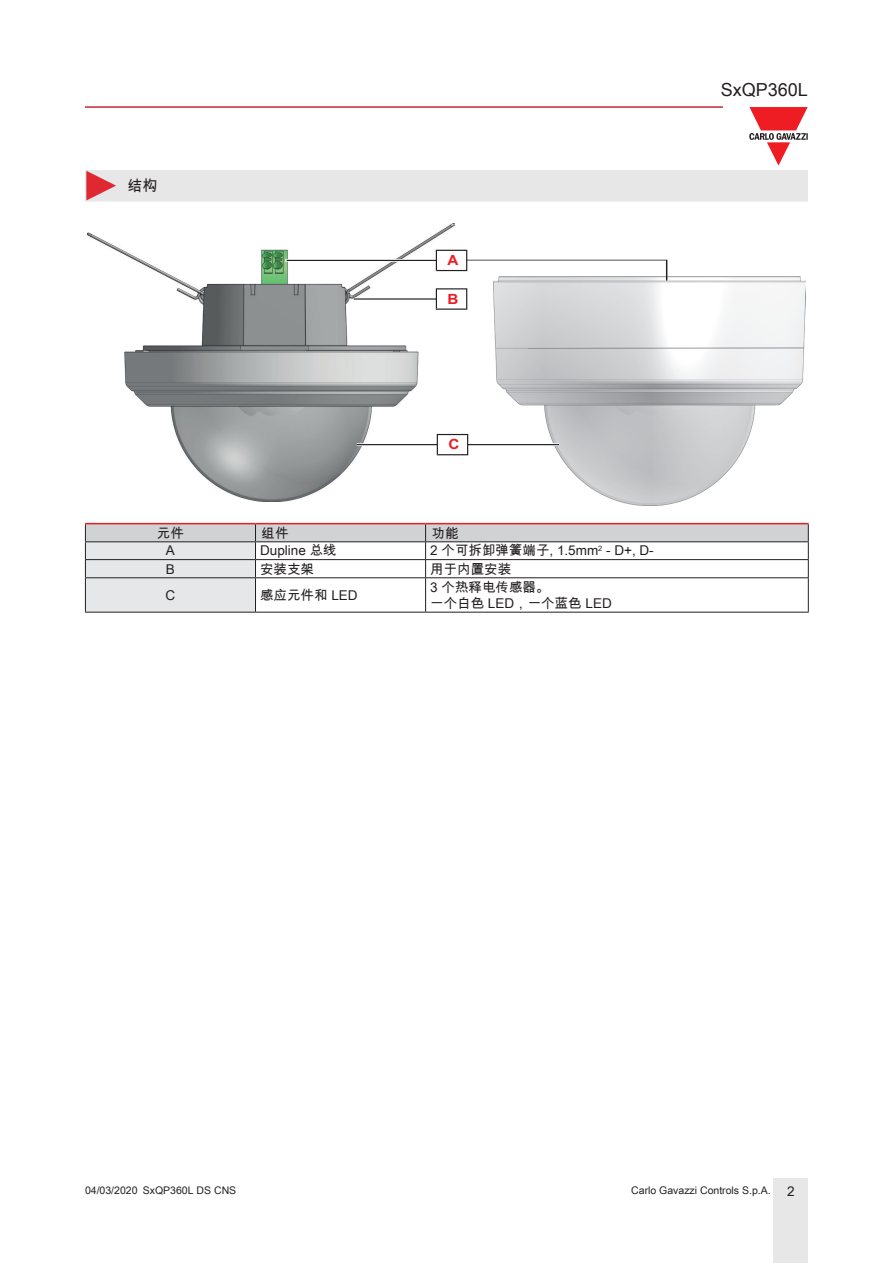
<style>
.page{position:relative;width:893px;height:1263px;background:#fff}
.page>*{position:absolute;margin:0;border:0;box-sizing:border-box;transform-origin:0 0}
.t1{font:18px "Arial Unicode MS";color:#231f20}
.Titolo03{font:15px "Arial Unicode MS";color:#231f20}
.t2{font:700 14.1px "Arial";color:#ea1d26;scale:1.08 1}
.TestoTabellaSx{font:13.5px "Arial Unicode MS";color:#231f20}
.TitoloTabellaSx{font:13.5px "Arial Unicode MS";color:#231f20}
.TestoTabellaFndGCen{font:13.5px "Arial Unicode MS";color:#231f20}
.TitoloTabellaFndGCen{font:13.5px "Arial Unicode MS";color:#231f20}
.t3{font:10.5px "Arial Unicode MS";color:#231f20}
.s1{font-size:13.5px}
</style>
<div class="page">
<hr style="left:85px;top:106px;width:638px;height:2px;background:#c42633">
<div style="left:774px;top:1178px;width:34px;height:85px;background:#e7e7e8"></div>
<svg style="left:85px;top:107px;width:723px;height:95px"></svg>
<img style="left:494px;top:277px;width:312px;height:228px">
<img style="left:87px;top:224px;width:367px;height:277px">
<hr style="left:357px;top:443px;width:202px;height:3px;background:#fff">
<hr style="left:285px;top:259px;width:174px;height:3px;background:#fff">
<hr style="left:287px;top:260px;width:169px;height:1px;background:#231f20">
<hr style="left:354px;top:298px;width:106px;height:2px;background:#231f20">
<svg style="left:436px;top:288px;width:31px;height:22px"></svg>
<svg style="left:436px;top:250px;width:232px;height:30px"></svg>
<hr style="left:357px;top:444px;width:202px;height:1px;background:#231f20">
<svg style="left:437px;top:434px;width:31px;height:21px"></svg>
<hr style="left:85px;top:523px;width:170px;height:1px;background:#ee1d23">
<hr style="left:255px;top:523px;width:171px;height:1px;background:#ee1d23">
<hr style="left:426px;top:523px;width:383px;height:1px;background:#ee1d23">
<svg style="left:85px;top:524px;width:724px;height:88px"></svg>
<hr style="left:85px;top:577px;width:170px;height:1px;background:#231f20">
<hr style="left:85px;top:578px;width:1px;height:34px;background:#231f20">
<hr style="left:255px;top:577px;width:171px;height:1px;background:#231f20">
<hr style="left:255px;top:578px;width:1px;height:34px;background:#231f20">
<hr style="left:426px;top:577px;width:383px;height:1px;background:#231f20">
<hr style="left:425px;top:578px;width:1px;height:34px;background:#231f20">
<hr style="left:808px;top:578px;width:1px;height:34px;background:#231f20">
<hr style="left:85px;top:612px;width:170px;height:1px;background:#231f20">
<hr style="left:255px;top:612px;width:171px;height:1px;background:#231f20">
<hr style="left:426px;top:612px;width:383px;height:1px;background:#231f20">
<p class="Titolo03" style="left:128px;top:175px;width:31px">结构</p>
<p class="t2" style="left:448px;top:250px;width:12px">A</p>
<p class="t2" style="left:448px;top:289px;width:12px">B</p>
<p class="t2" style="left:448px;top:434px;width:12px">C</p>
<p class="TitoloTabellaFndGCen" style="left:157px;top:523px;width:28px">元件</p>
<p class="TitoloTabellaSx" style="left:261px;top:523px;width:28px">组件</p>
<p class="TitoloTabellaSx" style="left:432px;top:523px;width:28px">功能</p>
<p class="TestoTabellaFndGCen" style="left:166px;top:541px;width:11px">A</p>
<p class="TestoTabellaSx" style="left:260px;top:541px;width:78px">Dupline 总线</p>
<p class="TestoTabellaSx" style="left:430px;top:541px;width:225px">2 个可拆卸弹簧端子, 1.5mm<sup>2</sup> - D+, D-</p>
<p class="TestoTabellaFndGCen" style="left:166px;top:559px;width:11px">B</p>
<p class="TestoTabellaSx" style="left:260px;top:559px;width:55px">安装支架</p>
<p class="TestoTabellaSx" style="left:430px;top:559px;width:82px">用于内置安装</p>
<p class="TestoTabellaFndGCen" style="left:166px;top:585px;width:11px">C</p>
<p class="TestoTabellaSx" style="left:260px;top:585px;width:99px">感应元件和 LED</p>
<p class="TestoTabellaSx" style="left:430px;top:577px;width:121px">3 个热释电传感器。</p>
<p class="TestoTabellaSx" style="left:430px;top:593px;width:183px">一个白色 LED，一个蓝色 LED</p>
<h1 class="t1" style="left:721px;top:77px;width:89px">SxQP360L</h1>
<p class="t3" style="left:85px;top:1183px;width:153px">04/03/2020 SxQP360L DS CNS</p>
<p class="t3" style="left:631px;top:1183px;width:165px">Carlo Gavazzi Controls S.p.A. <span class="s1">2</span></p>
</div>
